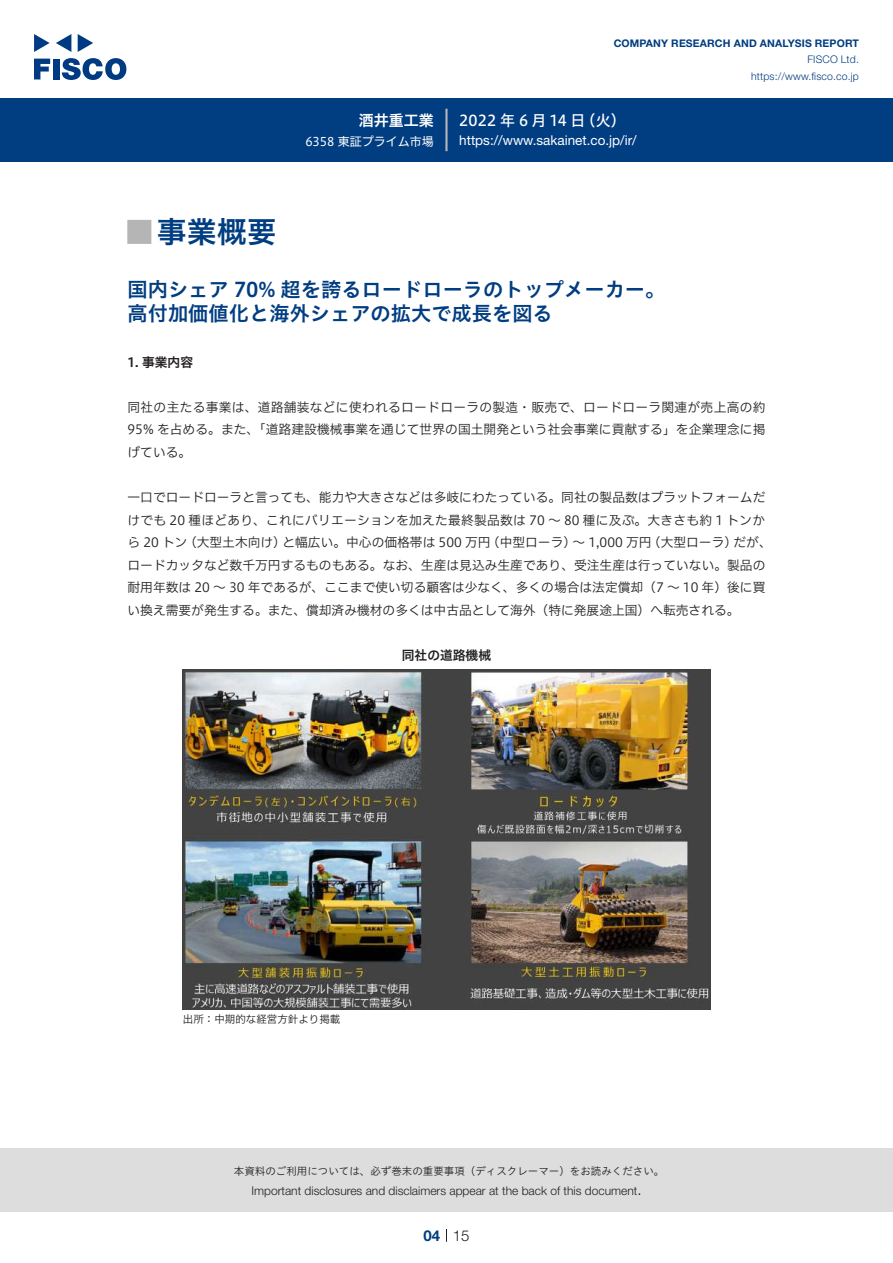
<style>
.page{position:relative;width:893px;height:1263px;background:#fff}
.page>*{position:absolute;margin:0;border:0;box-sizing:border-box;transform-origin:0 0}
.t1{font:30px "Hiragino UD Sans Std N W6";color:#003d81}
.t2{font:24px "Hiragino UD Sans Std N W6";color:#b5b5b6}
.t3{font:20.25px/24px "Hiragino UD Sans Std W6";color:#003d81}
.t4{font:15px "Hiragino UD Sans F Std N W5";letter-spacing:.005em;color:#fff}
.t5{font:15px "Hiragino UD Sans F Std N W6";color:#fff}
.t6{font:300 15px "Helvetica Neue LT Std";color:#231f20}
.t7{font:700 15px "Helvetica Neue LT Std";color:#003d81}
.t8{font:13.5px "Helvetica Neue LT Std";color:#fff}
.t9{font:12.75px/22.5px "Hiragino UD Sans F Std N W3";color:#231f20;text-align:justify}
.t10{font:12.75px "Hiragino UD Sans F Std N W3";letter-spacing:.02em;color:#231f20}
.t11{font:12.75px "Hiragino UD Sans F Std N W6";color:#231f20}
.t12{font:300 12px "Helvetica Neue LT Std";color:#231f20}
.t13{font:12px "Hiragino UD Sans F Std N W4";color:#fff}
.t14{font:10.5px "Hiragino UD Sans Std W3";color:#231f20}
.t15{font:700 10.5px "Helvetica Neue LT Std";letter-spacing:.015em;color:#003d81}
.t16{font:300 10.5px/16.5px "Helvetica Neue LT Std";letter-spacing:.015em;color:#003d81;text-align:right}
.t17{font:10.5px "Hiragino UD Sans F Std N W3";color:#231f20}
</style>
<div class="page">
<div style="left:0;top:1148px;width:893px;height:64px;background:#ddd"></div>
<svg style="left:34px;top:59px;width:16px;height:20px"></svg>
<div style="left:53px;top:59px;width:6px;height:20px;background:#003a83"></div>
<svg style="left:62px;top:58px;width:64px;height:22px"></svg>
<svg style="left:34px;top:34px;width:16px;height:18px"></svg>
<svg style="left:78px;top:34px;width:15px;height:18px"></svg>
<svg style="left:56px;top:34px;width:15px;height:18px"></svg>
<div style="left:0;top:98px;width:893px;height:64px;background:#003d81"></div>
<hr style="left:445px;top:109px;width:3px;height:42px;background:#b5b5b6">
<svg style="left:446px;top:1229px;width:1px;height:13px"></svg>
<img style="left:183px;top:669px;width:527px;height:341px">
<p class="t5" style="left:359px;top:109px;width:76px">酒井重工業</p>
<p class="t13" style="left:305px;top:132px;width:130px">6358 東証プライム市場</p>
<p class="t15" style="left:614px;top:37px;width:247px">COMPANY RESEARCH AND ANALYSIS REPORT</p>
<p class="t16" style="left:751px;top:51px;width:109px">FISCO Ltd. https://www.fisco.co j p.</p>
<p class="t4" style="left:581px;top:109px;width:47px">（火(</p>
<p class="t4" style="left:459px;top:109px;width:128px">2022 年 6 月 14 日</p>
<p class="t8" style="left:459px;top:132px;width:179px">https://www.sakainet. c o j p. /i r/</p>
<h1 class="t1" style="left:157px;top:209px;width:121px">事業概要</h1>
<h2 class="t2" style="left:128px;top:213px;width:25px">█</h2>
<h3 class="t3" style="left:128px;top:276px;width:539px">国内シェア 70% 超を誇るロードローラのトップメーカー。高付加価値化と海外シェアの拡大で成長を図る</h3>
<p class="t11" style="left:128px;top:352px;width:67px">1. 事業内容</p>
<p class="t9" style="left:128px;top:395px;width:639px">同社の主たる事業は、道路舗装などに使われるロードローラの製造・販売で、ロードローラ関連が売上高の約95% を占める。また、「道路建設機械事業を通じて世界の国土開発という社会事業に貢献する」を企業理念に掲げている。</p>
<p class="t9" style="left:128px;top:485px;width:639px">一口でロードローラと言っても、能力や大きさなどは多岐にわたっている。同社の製品数はプラットフォームだ</p>
<p class="t10" style="left:128px;top:510px;width:639px">けでも 20 種ほどあり、これにバリエーションを加えた最終製品数は 70 ～ 80 種に及ぶ。大きさも約 1 トンか</p>
<p class="t9" style="left:733px;top:530px;width:40px">だが、</p>
<p class="t9" style="left:184px;top:530px;width:103px">（大型土木向け）</p>
<p class="t9" style="left:282px;top:530px;width:210px">と幅広い。中心の価格帯は 500 万円</p>
<p class="t9" style="left:487px;top:530px;width:166px">（中型ローラ）～ 1,000 万円</p>
<p class="t9" style="left:648px;top:530px;width:91px">（大型ローラ）</p>
<p class="t9" style="left:128px;top:530px;width:639px;text-align:left">ら 20 トン<br>ロードカッタなど数千万円するものもある。なお、生産は見込み生産であり、受注生産は行っていない。製品の耐用年数は 20 ～ 30 年であるが、ここまで使い切る顧客は少なく、多くの場合は法定償却（7 ～ 10 年）後に買い換え需要が発生する。また、償却済み機材の多くは中古品として海外（特に発展途上国）へ転売される。</p>
<p class="t11" style="left:402px;top:645px;width:91px">同社の道路機械</p>
<p class="t17" style="left:183px;top:1011px;width:159px">出所：中期的な経営方針より掲載</p>
<p class="t14" style="left:234px;top:1163px;width:432px">本資料のご利用については、必ず巻末の重要事項（ディスクレーマー）をお読みください。</p>
<p class="t6" style="left:637px;top:1180px;width:6px">.</p>
<p class="t12" style="left:251px;top:1183px;width:387px">Important disclosures and disclaimers appear at the back of this document</p>
<p class="t7" style="left:423px;top:1226px;width:18px">04</p>
<p class="t6" style="left:453px;top:1226px;width:18px">15</p>
</div>
